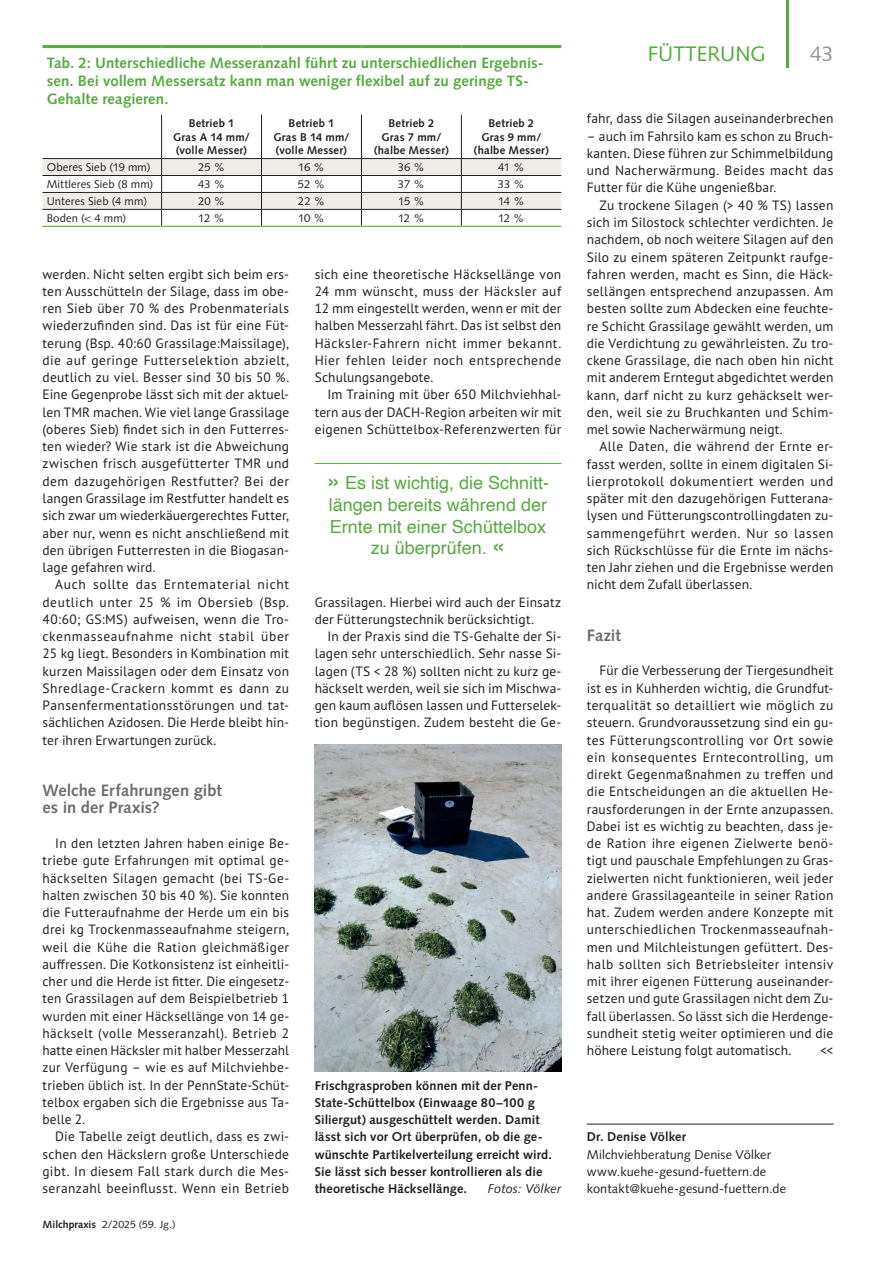
<style>
.page{position:relative;width:893px;height:1263px;background:#fff}
.page>*{position:absolute;margin:0;border:0;box-sizing:border-box;transform-origin:0 0}
.t1{font:21px "Syntax LT Std";color:#56ab40}
.t2{font:21px "Syntax LT Std";color:#939598}
.t3{font:18px/21.6px "Helvetica";color:#56ab40;text-align:center}
.t4{font:700 16.5px/17.2px "Syntax LT Std";color:#6c6d70}
.t5{font:700 15px/18px "Syntax LT Std";letter-spacing:.005em;color:#56ab40}
.t6{font:13.5px/17.2px "PT Sans Pro";letter-spacing:.01em;color:#231f20;text-align:justify}
.t7{font:700 12.75px/17.2px "Syntax LT Std";letter-spacing:.01em;color:#231f20}
.t8{font:12.75px/17.2px "Syntax LT Std";letter-spacing:.01em;color:#231f20}
.t9{font:italic 12.75px "Syntax LT Std";letter-spacing:.005em;color:#231f20}
.t10{font:700 11.25px/13.5px "Syntax LT Std";letter-spacing:.02em;color:#231f20;text-align:center}
.t11{font:11.25px "Syntax LT Std";letter-spacing:.01em;color:#231f20}
.t12{font:10.5px "Syntax LT Std";color:#231f20}
.s1{font-weight:700}
.s2{font-size:24px}
</style>
<div class="page">
<hr style="left:787px;top:0;width:2px;height:68px;background:#56ab40">
<hr style="left:315px;top:463px;width:246px;height:1px;background:#56ab40">
<hr style="left:161px;top:115px;width:1px;height:43px;background:#231f20">
<hr style="left:261px;top:115px;width:1px;height:43px;background:#231f20">
<hr style="left:361px;top:115px;width:1px;height:43px;background:#231f20">
<hr style="left:461px;top:115px;width:1px;height:43px;background:#231f20">
<hr style="left:43px;top:158px;width:119px;height:1px;background:#231f20">
<hr style="left:162px;top:158px;width:99px;height:1px;background:#231f20">
<hr style="left:261px;top:158px;width:100px;height:1px;background:#231f20">
<hr style="left:361px;top:158px;width:100px;height:1px;background:#231f20">
<hr style="left:461px;top:158px;width:100px;height:1px;background:#231f20">
<svg style="left:43px;top:159px;width:518px;height:67px"></svg>
<hr style="left:43px;top:226px;width:119px;height:1px;background:#56ab40">
<hr style="left:162px;top:226px;width:99px;height:1px;background:#56ab40">
<hr style="left:261px;top:226px;width:100px;height:1px;background:#56ab40">
<hr style="left:361px;top:226px;width:100px;height:1px;background:#56ab40">
<hr style="left:461px;top:226px;width:100px;height:1px;background:#56ab40">
<hr style="left:43px;top:45px;width:119px;height:3px;background:#56ab40">
<hr style="left:162px;top:45px;width:99px;height:3px;background:#56ab40">
<hr style="left:261px;top:45px;width:100px;height:3px;background:#56ab40">
<hr style="left:361px;top:45px;width:100px;height:3px;background:#56ab40">
<hr style="left:461px;top:45px;width:100px;height:3px;background:#56ab40">
<img style="left:315px;top:744px;width:246px;height:328px">
<hr style="left:587px;top:1124px;width:246px;height:1px;background:#231f20">
<p class="t5" style="left:47px;top:54px;width:498px">Tab. 2: Unterschiedliche Messeranzahl führt zu unterschiedlichen Ergebnis&shy;sen. Bei vollem Messersatz kann man weniger flexibel auf zu geringe TS-<br>Gehalte reagieren.</p>
<p class="t10" style="left:173px;top:117px;width:78px">Betrieb 1<br>Gras A 14 mm/ (volle Messer)</p>
<p class="t10" style="left:273px;top:117px;width:78px">Betrieb 1<br>Gras B 14 mm/ (volle Messer)</p>
<p class="t10" style="left:374px;top:117px;width:76px">Betrieb 2<br>Gras 7 mm/ (halbe Messer)</p>
<p class="t10" style="left:474px;top:117px;width:76px">Betrieb 2<br>Gras 9 mm/ (halbe Messer)</p>
<p class="t11" style="left:47px;top:161px;width:105px">Oberes Sieb (19 mm)</p>
<p class="t11" style="left:198px;top:161px;width:28px">25 %</p>
<p class="t11" style="left:298px;top:161px;width:28px">16 %</p>
<p class="t11" style="left:398px;top:161px;width:28px">36 %</p>
<p class="t11" style="left:498px;top:161px;width:28px">41 %</p>
<p class="t11" style="left:47px;top:178px;width:108px">Mittleres Sieb (8 mm)</p>
<p class="t11" style="left:198px;top:178px;width:28px">43 %</p>
<p class="t11" style="left:298px;top:178px;width:28px">52 %</p>
<p class="t11" style="left:398px;top:178px;width:28px">37 %</p>
<p class="t11" style="left:498px;top:178px;width:28px">33 %</p>
<p class="t11" style="left:47px;top:195px;width:102px">U nteres Sieb (4 mm)</p>
<p class="t11" style="left:198px;top:195px;width:28px">20 %</p>
<p class="t11" style="left:298px;top:195px;width:29px">22 %</p>
<p class="t11" style="left:398px;top:195px;width:28px">15 %</p>
<p class="t11" style="left:498px;top:195px;width:28px">14 %</p>
<p class="t11" style="left:47px;top:212px;width:81px">Boden (&lt; 4 mm)</p>
<p class="t11" style="left:198px;top:212px;width:28px">12 %</p>
<p class="t11" style="left:298px;top:212px;width:28px">10 %</p>
<p class="t11" style="left:398px;top:212px;width:28px">12 %</p>
<p class="t11" style="left:498px;top:212px;width:28px">12 %</p>
<p class="t6" style="left:43px;top:265px;width:248px">werden. Nicht selten ergibt sich beim ers&shy;ten Ausschütteln der Silage, dass im obe&shy;ren Sieb über 70 % des Probenmaterials wiederzufinden sind. Das ist für eine Füt&shy;terung (Bsp. 40:60 Grassilage:Maissilage), die auf geringe Futterselektion abzielt, deutlich zu viel. Besser sind 30 bis 50 %.<br>Eine Gegenprobe lässt sich mit der aktuel&shy;len TMR machen. Wie viel lange Grassilage (oberes Sieb) findet sich in den Futterres&shy;ten wieder? Wie stark ist die Abweichung zwischen frisch ausgefütterter TMR und dem dazugehörigen Restfutter? Bei der langen Grassilage im Restfutter handelt es sich zwar um wiederkäuergerechtes Futter, aber nur, wenn es nicht anschließend mit den übrigen Futterresten in die Biogasan&shy;lage gefahren wird.</p>
<p class="t6" style="left:43px;top:575px;width:248px;text-indent:13px">Auch sollte das Erntematerial nicht deutlich unter 25 % im Obersieb (Bsp.<br>40:60; GS:MS) aufweisen, wenn die Tro&shy;ckenmasseaufnahme nicht stabil über 25 kg liegt. Besonders in Kombination mit kurzen Maissilagen oder dem Einsatz von Shredlage-Crackern kommt es dann zu Pansenfermentationsstörungen und tat&shy;sächlichen Azidosen. Die Herde bleibt hin&shy;ter ihren Erwartungen zurück.</p>
<p class="t4" style="left:43px;top:782px;width:181px">Welche Erfahrungen gibt es in der Praxis?</p>
<p class="t6" style="left:43px;top:834px;width:248px;text-indent:13px">In den letzten Jahren haben einige Be&shy;triebe gute Erfahrungen mit optimal ge&shy;häckselten Silagen gemacht (bei TS-Ge&shy;halten zwischen 30 bis 40 %). Sie konnten die Futteraufnahme der Herde um ein bis drei kg Trockenmasseaufnahme steigern, weil die Kühe die Ration gleichmäßiger auffressen. Die Kotkonsistenz ist einheitli&shy;cher und die Herde ist fitter. Die eingesetz&shy;ten Grassilagen auf dem Beispielbetrieb 1 wurden mit einer Häcksellänge von 14 ge&shy;häckselt (volle Messeranzahl). Betrieb 2 hatte einen Häcksler mit halber Messerzahl zur Verfügung – wie es auf Milchviehbe&shy;trieben üblich ist. In der PennState-Schüt&shy;telbox ergaben sich die Ergebnisse aus Ta&shy;belle 2.</p>
<p class="t6" style="left:43px;top:1127px;width:248px;text-indent:13px">Die Tabelle zeigt deutlich, dass es zwi&shy;schen den Häckslern große Unterschiede gibt. In diesem Fall stark durch die Mes&shy;seranzahl beeinflusst. Wenn ein Betrieb</p>
<p class="t12" style="left:43px;top:1218px;width:135px"><span class="s1">Milchpraxis</span> 2/2025 (59. Jg.)</p>
<p class="t6" style="left:315px;top:265px;width:248px">sich eine theoretische Häcksellänge von 24 mm wünscht, muss der Häcksler auf 12 mm eingestellt werden, wenn er mit der halben Messerzahl fährt. Das ist selbst den Häcksler-Fahrern nicht immer bekannt.<br>Hier fehlen leider noch entsprechende Schulungsangebote.</p>
<p class="t6" style="left:315px;top:386px;width:248px;text-indent:13px">Im Training mit über 650 Milchviehhal&shy;tern aus der DACH-Region arbeiten wir mit eigenen Schüttelbox-Referenzwerten für</p>
<h2 class="t3" style="left:327px;top:473px;width:224px"><span class="s2">»</span> Es ist wichtig, die Schnitt&shy;längen bereits während der<br>Ernte mit einer Schüttelbox zu überprüfen. <span class="s2">«</span></h2>
<p class="t6" style="left:315px;top:593px;width:248px">Grassilagen. Hierbei wird auch der Einsatz der Fütterungstechnik berücksichtigt.</p>
<p class="t6" style="left:315px;top:627px;width:248px;text-indent:13px">In der Praxis sind die TS-Gehalte der Si&shy;lagen sehr unterschiedlich. Sehr nasse Si&shy;lagen (TS &lt; 28 %) sollten nicht zu kurz ge&shy;häckselt werden, weil sie sich im Mischwa&shy;gen kaum auflösen lassen und Futterselek&shy;tion begünstigen. Zudem besteht die Ge-</p>
<p class="t7" style="left:315px;top:1076px;width:239px">Frischgrasproben können mit der Penn-State-Schüttelbox (Einwaage 80–100 g Siliergut) ausgeschüttelt werden. Damit lässt sich vor Ort überprüfen, ob die ge&shy;wünschte Partikelverteilung erreicht wird.<br>Sie lässt sich besser kontrollieren als die theoretische Häcksellänge.</p>
<p class="t9" style="left:488px;top:1181px;width:75px">Fotos: Völker</p>
<h1 class="t1" style="left:648px;top:41px;width:119px">Fütterung</h1>
<h1 class="t2" style="left:810px;top:41px;width:25px">43</h1>
<p class="t6" style="left:587px;top:110px;width:248px">fahr, dass die Silagen auseinanderbrechen</p>
<p class="t6" style="left:587px;top:127px;width:248px">– auch im Fahrsilo kam es schon zu Bruch&shy;kanten. Diese führen zur Schimmelbildung und Nacherwärmung. Beides macht das Futter für die Kühe ungenießbar.</p>
<p class="t6" style="left:587px;top:196px;width:248px;text-indent:13px">Zu trockene Silagen (&gt; 40 % TS) lassen sich im Silostock schlechter verdichten. Je nachdem, ob noch weitere Silagen auf den Silo zu einem späteren Zeitpunkt raufge&shy;fahren werden, macht es Sinn, die Häck&shy;sellängen entsprechend anzupassen. Am besten sollte zum Abdecken eine feuchte&shy;re Schicht Grassilage gewählt werden, um die Verdichtung zu gewährleisten. Zu tro&shy;ckene Grassilage, die nach oben hin nicht mit anderem Erntegut abgedichtet werden kann, darf nicht zu kurz gehäckselt wer&shy;den, weil sie zu Bruchkanten und Schim&shy;mel sowie Nacherwärmung neigt.</p>
<p class="t6" style="left:587px;top:438px;width:248px;text-indent:13px">Alle Daten, die während der Ernte er&shy;fasst werden, sollte in einem digitalen Si&shy;lierprotokoll dokumentiert werden und später mit den dazugehörigen Futterana&shy;lysen und Fütterungscontrollingdaten zu&shy;sammengeführt werden. Nur so lassen sich Rückschlüsse für die Ernte im nächs&shy;ten Jahr ziehen und die Ergebnisse werden nicht dem Zufall überlassen.</p>
<p class="t4" style="left:587px;top:627px;width:36px">Fazit</p>
<p class="t6" style="left:587px;top:662px;width:248px;text-indent:13px">Für die Verbesserung der Tiergesundheit ist es in Kuhherden wichtig, die Grundfut&shy;terqualität so detailliert wie möglich zu steuern. Grundvoraussetzung sind ein gu&shy;tes Fütterungscontrolling vor Ort sowie ein konsequentes Erntecontrolling, um direkt Gegenmaßnahmen zu treffen und die Entscheidungen an die aktuellen He&shy;rausforderungen in der Ernte anzupassen.<br>Dabei ist es wichtig zu beachten, dass je&shy;de Ration ihre eigenen Zielwerte benö&shy;tigt und pauschale Empfehlungen zu Gras&shy;zielwerten nicht funktionieren, weil jeder andere Grassilageanteile in seiner Ration hat. Zudem werden andere Konzepte mit unterschiedlichen Trockenmasseaufnah&shy;men und Milchleistungen gefüttert. Des&shy;halb sollten sich Betriebsleiter intensiv mit ihrer eigenen Fütterung auseinander&shy;setzen und gute Grassilagen nicht dem Zu&shy;fall überlassen. So lässt sich die Herdenge&shy;sundheit stetig weiter optimieren und die höhere Leistung folgt automatisch.</p>
<p class="t6" style="left:820px;top:1041px;width:15px">&lt;&lt;</p>
<p class="t7" style="left:587px;top:1128px;width:101px">Dr. Denise Völker</p>
<p class="t8" style="left:587px;top:1145px;width:201px">Milchviehberatung Denise Völker www.kuehe-gesund-fuettern.de kontakt@kuehe-gesund-fuettern.de</p>
</div>
